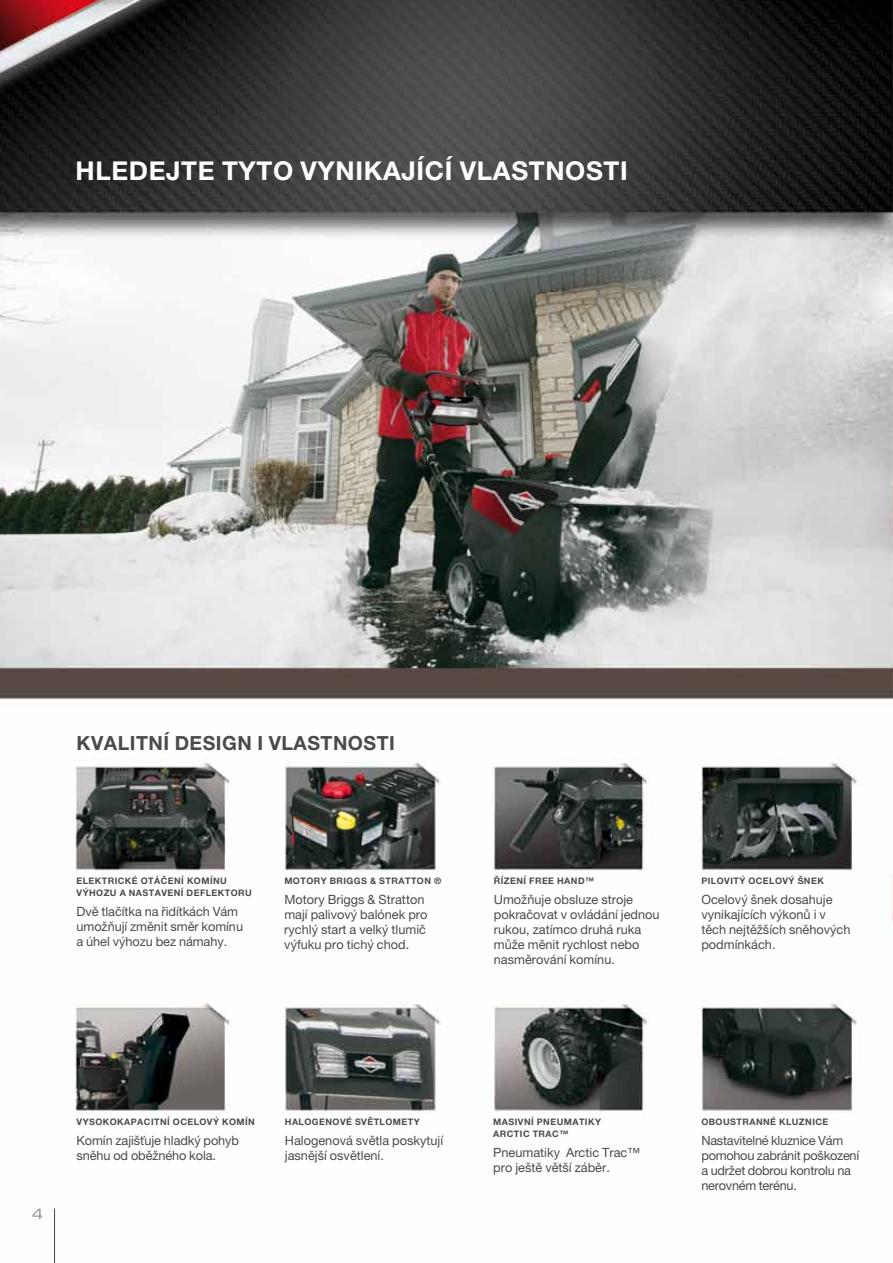
<style>
.page{position:relative;width:893px;height:1263px;background:#fff}
.page>*{position:absolute;margin:0;border:0;box-sizing:border-box;transform-origin:0 0}
.t1{font:700 25.95px "Helvetica Neue LT Pro";letter-spacing:.025em;color:#fff}
.t2{font:700 19.5px "Helvetica Neue LT Pro";color:#4b4b4d}
.t3{font:15.3px "Eurostile T";color:#928680;scale:1.18 1}
.t4{font:12.75px/15px "Helvetica Neue LT Pro";color:#4b4b4d}
.t5{font:12.75px/15px "Helvetica Neue LT Pro";letter-spacing:-.02em;color:#4b4b4d}
.t6{font:700 9px "Helvetica Neue LT Pro";letter-spacing:.05em;color:#4b4b4d}
</style>
<div class="page">
<img style="left:0;top:0;width:893px;height:1263px">
<hr style="left:54px;top:1208px;width:1px;height:55px;background:#574a44">
<h1 class="t1" style="left:75px;top:155px;width:38px">HLEDE</h1>
<h1 class="t1" style="left:166px;top:155px;width:187px">JTE TYTO VYNIKA</h1>
<h1 class="t1" style="left:402px;top:155px;width:76px">JÍCÍ VLASTNOSTI</h1>
<h2 class="t2" style="left:77px;top:731px;width:27px">KVALITNÍ</h2>
<h2 class="t2" style="left:175px;top:731px;width:14px">DESIGN</h2>
<h2 class="t2" style="left:257px;top:731px;width:25px">I VLASTNOSTI</h2>
<p class="t6" style="left:77px;top:875px;width:14px">ELEKTRICKÉ</p>
<p class="t6" style="left:141px;top:875px;width:34px">OTÁČENÍ</p>
<p class="t6" style="left:187px;top:875px;width:8px">KOMÍN</p>
<p class="t6" style="left:220px;top:875px;width:8px">U</p>
<p class="t6" style="left:77px;top:887px;width:8px">VÝHOZ</p>
<p class="t6" style="left:110px;top:887px;width:26px">U A NASTAVENÍ</p>
<p class="t6" style="left:187px;top:887px;width:8px">DEFLEKTOR</p>
<p class="t6" style="left:245px;top:887px;width:8px">U</p>
<p class="t4" style="left:77px;top:903px;width:168px">Dvě tlačítka na řidítkách Vám umožňují změnit směr komínu a úhel výhozu bez námahy.</p>
<p class="t6" style="left:284px;top:875px;width:17px">MOTOR</p>
<p class="t6" style="left:321px;top:875px;width:23px">Y BRIGGS</p>
<p class="t6" style="left:370px;top:875px;width:23px">&amp; STRATTON</p>
<p class="t6" style="left:434px;top:875px;width:9px">®</p>
<p class="t4" style="left:284px;top:891px;width:145px">Motory Briggs &amp; Stratton mají palivový balónek pro rychlý start a velký tlumič výfuku pro tichý chod.</p>
<p class="t6" style="left:494px;top:875px;width:13px">ŘÍZENÍ</p>
<p class="t6" style="left:529px;top:875px;width:13px">FREE</p>
<p class="t6" style="left:557px;top:875px;width:15px">HAND</p>
<p class="t6" style="left:585px;top:875px;width:10px">™</p>
<p class="t4" style="left:494px;top:891px;width:167px">Umožňuje obsluze stroje pokračovat v ovládání jednou rukou, zatímco druhá ruka může měnit rychlost nebo nasměrování komínu.</p>
<p class="t6" style="left:701px;top:875px;width:7px">PILOVITÝ</p>
<p class="t6" style="left:748px;top:875px;width:8px">OCELOVÝ</p>
<p class="t6" style="left:798px;top:875px;width:14px">ŠNEK</p>
<p class="t4" style="left:701px;top:891px;width:151px">Ocelový šnek dosahuje vynikajících výkonů i v těch nejtěžších sněhových podmínkách.</p>
<p class="t3" style="left:32px;top:1206px;width:11px">4</p>
<p class="t6" style="left:77px;top:1116px;width:20px">VYSOKOKAPACITNÍ</p>
<p class="t6" style="left:173px;top:1116px;width:8px">OCELOVÝ</p>
<p class="t6" style="left:222px;top:1116px;width:8px">KOMÍN</p>
<p class="t4" style="left:77px;top:1132px;width:164px">Komín zajišťuje hladký pohyb sněhu od oběžného kola.</p>
<p class="t6" style="left:285px;top:1116px;width:15px">HALOGENOVÉ</p>
<p class="t6" style="left:355px;top:1116px;width:8px">SVĚTLOMET</p>
<p class="t6" style="left:414px;top:1116px;width:8px">Y</p>
<p class="t4" style="left:285px;top:1132px;width:160px">Halogenová světla poskytují jasnější osvětlení.</p>
<p class="t6" style="left:493px;top:1116px;width:7px">MASIVNÍ</p>
<p class="t6" style="left:537px;top:1116px;width:8px">PNE</p>
<p class="t6" style="left:557px;top:1116px;width:15px">UMATIK</p>
<p class="t6" style="left:595px;top:1116px;width:8px">Y</p>
<p class="t6" style="left:493px;top:1128px;width:14px">ARCTIC</p>
<p class="t6" style="left:533px;top:1128px;width:14px">TRAC</p>
<p class="t6" style="left:559px;top:1128px;width:10px">™</p>
<p class="t4" style="left:493px;top:1144px;width:148px">Pneumatiky Arctic Trac™ pro ještě větší záběr.</p>
<p class="t6" style="left:701px;top:1116px;width:129px">OBOUSTRANNÉ KLUZNICE</p>
<p class="t5" style="left:701px;top:1132px;width:159px">Nastavitelné kluznice Vám pomohou zabránit poškození a udržet dobrou kontrolu na nerovném terénu.</p>
</div>
